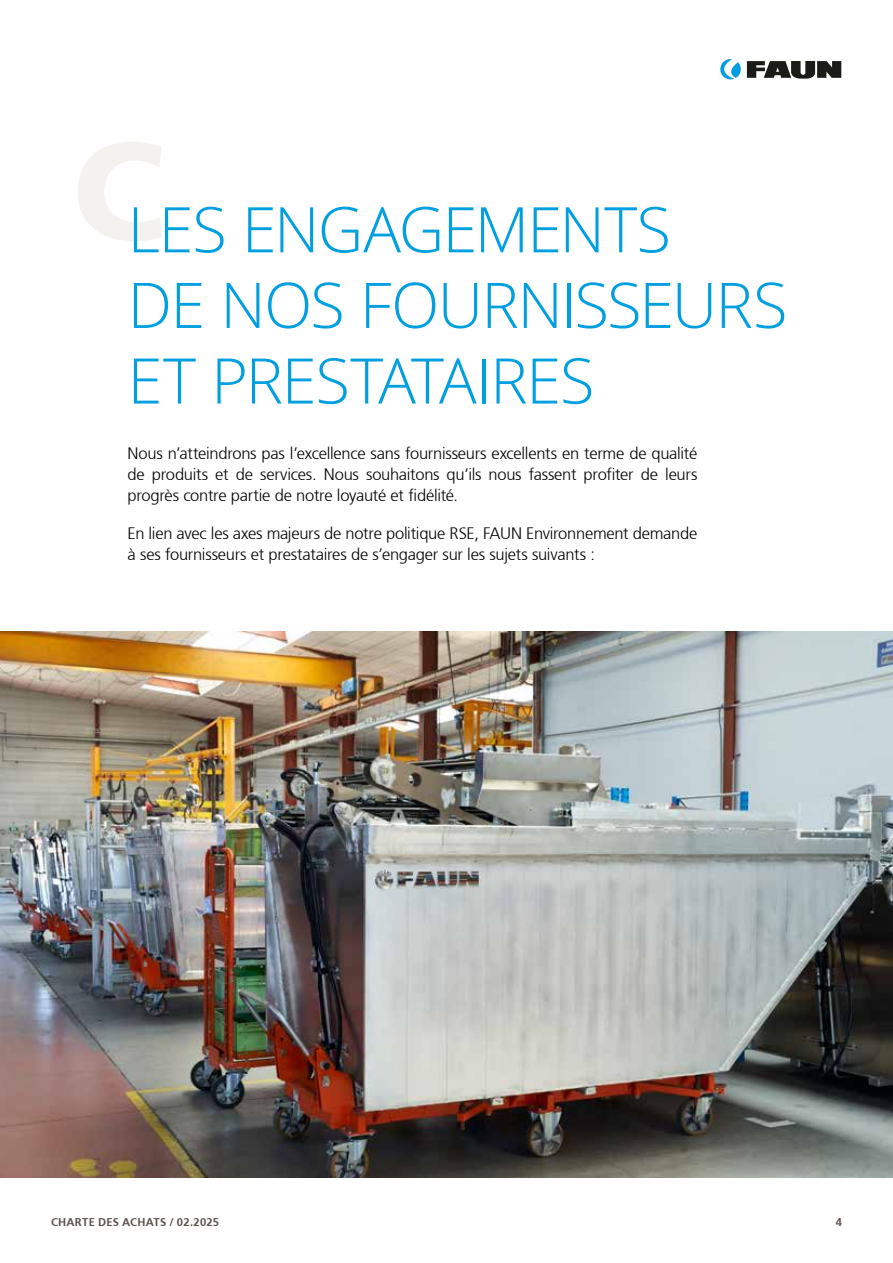
<style>
.page{position:relative;width:893px;height:1263px;background:#fff}
.page>*{position:absolute;margin:0;border:0;box-sizing:border-box;transform-origin:0 0}
.t1{font:300 63px/75.6px "Open Sans";letter-spacing:-.025em;color:#009fe0}
.t2{font:300 16.5px/21px "Frutiger";letter-spacing:-.015em;color:#000;text-align:justify}
.t3{font:700 11.25px "Frutiger";letter-spacing:.02em;color:#5d514d}
</style>
<div class="page">
<svg style="left:720px;top:59px;width:122px;height:21px"></svg>
<img style="left:0;top:631px;width:893px;height:547px">
<h1 class="t1" style="left:128px;top:190px;width:661px;text-indent:-55px"><sup>C</sup>LES ENGAGEMENTS<br>DE NOS FOURNISSEURS<br>ET PRESTATAIRES</h1>
<p class="t2" style="left:128px;top:443px;width:571px">Nous n’atteindrons pas l’excellence sans fournisseurs excellents en terme de qualité de produits et de services. Nous souhaitons qu’ils nous fassent profiter de leurs progrès contre partie de notre loyauté et fidélité.</p>
<p class="t2" style="left:128px;top:523px;width:571px">En lien avec les axes majeurs de notre politique RSE, FAUN Environnement demande à ses fournisseurs et prestataires de s’engager sur les sujets suivants :</p>
<p class="t3" style="left:51px;top:1215px;width:170px">CHARTE DES ACHATS / 02.2025</p>
<p class="t3" style="left:836px;top:1215px;width:8px">4</p>
</div>
